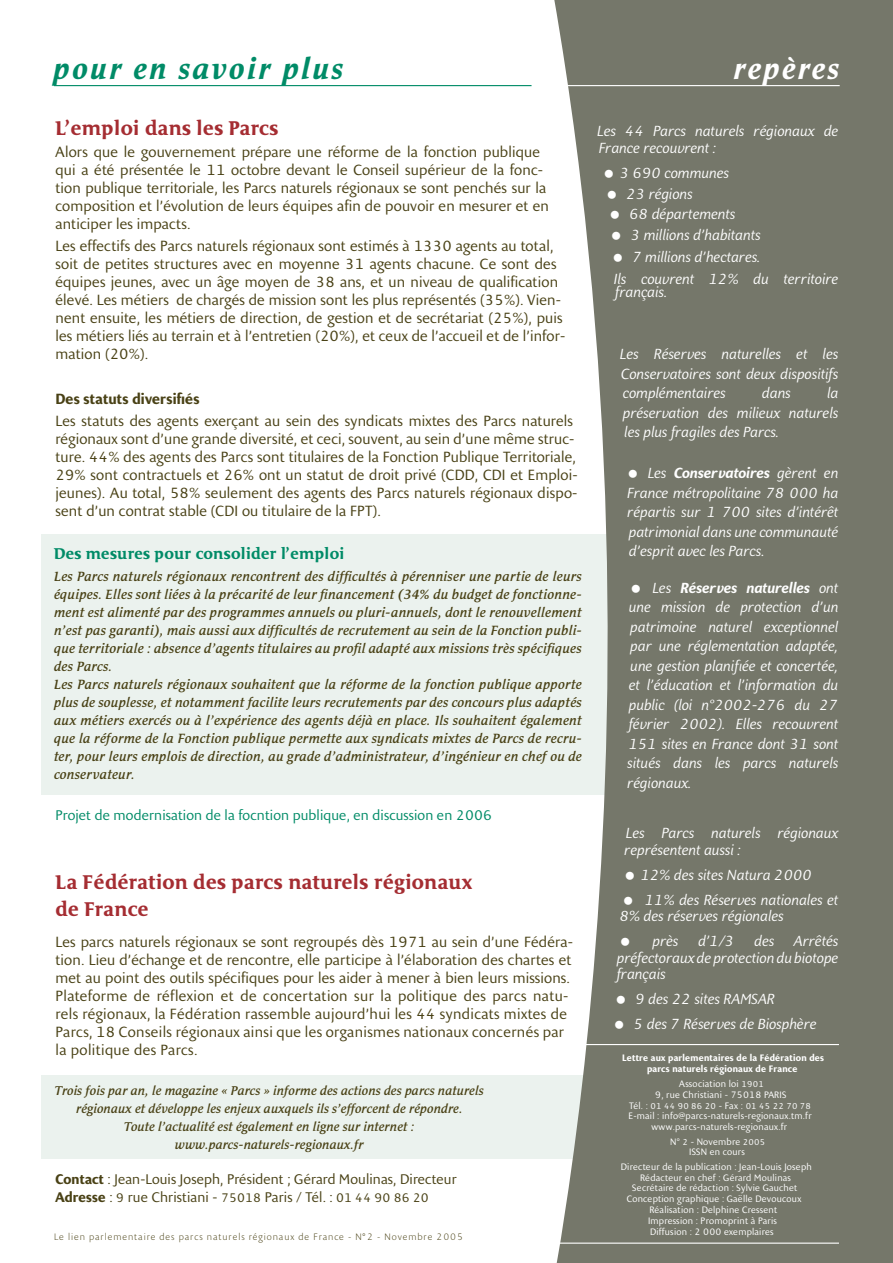
<style>
.page{position:relative;width:893px;height:1263px;background:#fff}
.page>*{position:absolute;margin:0;border:0;box-sizing:border-box;transform-origin:0 0}
.t1{font:italic 700 31.5px "Cicero";letter-spacing:.075em;color:#008b67}
.t2{font:italic 700 31.5px "Cicero";letter-spacing:.075em;color:#fff}
.t3{font:700 21px/27px "Cicero";letter-spacing:.01em;color:#a52d32}
.t4{font:700 16.5px "Cicero";letter-spacing:.01em;color:#008b67}
.t5{font:14.25px/18px "Presence";letter-spacing:.01em;color:#494115}
.t6{font:italic 14.25px/19.5px "Presence";color:#fff;text-align:justify}
.t7{font:italic 500 14.25px/18px "Cicero";letter-spacing:.01em;color:#494115;text-align:justify}
.t8{font:700 14.25px "Presence";letter-spacing:.01em;color:#494115}
.t9{font:italic 500 13.5px/18px "Cicero";color:#494115;text-align:center}
.t10{font:13.5px "Presence";letter-spacing:.01em;color:#494115}
.t11{font:13.5px "Presence";letter-spacing:.01em;color:#008b67}
.t12{font:9px "Presence";letter-spacing:.025em;color:#fff}
.t13{font:700 9px/10.8px "Presence";letter-spacing:.025em;color:#fff;text-align:center}
.t14{font:300 9px "Presence";letter-spacing:.1em;color:#494115}
.t15{font:8.25px "Presence";letter-spacing:.025em;color:#fff}
.s1{font-weight:700}
.s2{font-size:12px}
.s3{font-size:8.25px}
.s4{font-size:9px}
</style>
<div class="page">
<div style="left:41px;top:534px;width:579px;height:260px;background:#ebf2ee"></div>
<div style="left:41px;top:1075px;width:546px;height:83px;background:#ebf2ee"></div>
<svg style="left:531px;top:0;width:362px;height:1263px;fill:#75776a"></svg>
<hr style="left:526px;top:85px;width:314px;height:1px;background:#fff">
<hr style="left:54px;top:85px;width:477px;height:1px;background:#008b67">
<hr style="left:577px;top:1044px;width:262px;height:1px;background:#fff">
<hr style="left:543px;top:1242px;width:296px;height:2px;background:#fff">
<svg style="left:605px;top:170px;width:8px;height:8px"></svg>
<svg style="left:608px;top:190px;width:8px;height:8px"></svg>
<svg style="left:611px;top:211px;width:8px;height:8px"></svg>
<svg style="left:612px;top:231px;width:8px;height:8px"></svg>
<svg style="left:614px;top:253px;width:8px;height:8px"></svg>
<svg style="left:629px;top:470px;width:8px;height:8px"></svg>
<svg style="left:632px;top:584px;width:8px;height:8px"></svg>
<svg style="left:626px;top:871px;width:8px;height:8px"></svg>
<svg style="left:624px;top:896px;width:8px;height:8px"></svg>
<svg style="left:621px;top:938px;width:8px;height:8px"></svg>
<svg style="left:617px;top:996px;width:8px;height:8px"></svg>
<svg style="left:615px;top:1021px;width:8px;height:8px"></svg>
<p class="t1" style="left:53px;top:52px;width:291px">pour en savoir plus</p>
<p class="t2" style="left:733px;top:52px;width:107px">repères</p>
<p class="t3" style="left:56px;top:114px;width:225px">L’emploi dans les Parcs</p>
<p class="t5" style="left:56px;top:143px;width:495px">Alors que le gouvernement prépare une réforme de la fonction publique qui a été présentée le 11 octobre devant le Conseil supérieur de la fonc&shy;tion publique territoriale, les Parcs naturels régionaux se sont penchés sur la composition et l’évolution de leurs équipes afin de pouvoir en mesurer et en anticiper les impacts.</p>
<p class="t5" style="left:56px;top:237px;width:511px">Les effectifs des Parcs naturels régionaux sont estimés à 1330 agents au total, soit de petites structures avec en moyenne 31 agents chacune. Ce sont des équipes jeunes, avec un âge moyen de 38 ans, et un niveau de qualification élevé. Les métiers de chargés de mission sont les plus représentés (35%). Vien&shy;nent ensuite, les métiers de direction, de gestion et de secrétariat (25%), puis les métiers liés au terrain et à l’entretien (20%), et ceux de l’accueil et de l’infor&shy;mation (20%).</p>
<p class="t8" style="left:56px;top:390px;width:145px">Des statuts diversifiés</p>
<p class="t5" style="left:56px;top:412px;width:524px">Les statuts des agents exerçant au sein des syndicats mixtes des Parcs naturels régionaux sont d’une grande diversité, et ceci, souvent, au sein d’une même struc&shy;ture. 44% des agents des Parcs sont titulaires de la Fonction Publique Territoriale, 29% sont contractuels et 26% ont un statut de droit privé (CDD, CDI et Emploi&shy;jeunes). Au total, 58% seulement des agents des Parcs naturels régionaux dispo&shy;sent d’un contrat stable (CDI ou titulaire de la FPT).</p>
<p class="t4" style="left:54px;top:544px;width:292px">Des mesures pour consolider l’emploi</p>
<p class="t7" style="left:54px;top:567px;width:529px">Les Parcs naturels régionaux rencontrent des difficultés à pérenniser une partie de leurs équipes. Elles sont liées à la précarité de leur financement (34% du budget de fonctionne&shy;ment est alimenté par des programmes annuels ou pluri-annuels, dont le renouvellement n’est pas garanti), mais aussi aux difficultés de recrutement au sein de la Fonction publi&shy;que territoriale : absence d’agents titulaires au profil adapté aux missions très spécifiques des Parcs.</p>
<p class="t7" style="left:54px;top:675px;width:529px">Les Parcs naturels régionaux souhaitent que la réforme de la fonction publique apporte plus de souplesse, et notamment facilite leurs recrutements par des concours plus adaptés aux métiers exercés ou à l’expérience des agents déjà en place. Ils souhaitent également que la réforme de la Fonction publique permette aux syndicats mixtes de Parcs de recru&shy;ter, pour leurs emplois de direction, au grade d’administrateur, d’ingénieur en chef ou de conservateur.</p>
<p class="t11" style="left:56px;top:807px;width:438px">Projet de modernisation de la focntion publique, en discussion en 2006</p>
<p class="t3" style="left:56px;top:869px;width:419px">La Fédération des parcs naturels régionaux de France</p>
<p class="t5" style="left:56px;top:933px;width:519px">Les parcs naturels régionaux se sont regroupés dès 1971 au sein d’une Fédéra&shy;tion. Lieu d’échange et de rencontre, elle participe à l’élaboration des chartes et met au point des outils spécifiques pour les aider à mener à bien leurs missions.<br>Plateforme de réflexion et de concertation sur la politique des parcs natu&shy;rels régionaux, la Fédération rassemble aujourd’hui les 44 syndicats mixtes de Parcs, 18 Conseils régionaux ainsi que les organismes nationaux concernés par la politique des Parcs.</p>
<p class="t9" style="left:55px;top:1082px;width:430px">Trois fois par an, le magazine « Parcs » informe des actions des parcs naturels régionaux et développe les enjeux auxquels ils s’efforcent de répondre.</p>
<p class="t9" style="left:124px;top:1118px;width:292px">Toute l’actualité est également en ligne sur internet :</p>
<p class="t9" style="left:175px;top:1136px;width:190px">www.parcs-naturels-regionaux.fr</p>
<p class="t10" style="left:56px;top:1170px;width:403px"><span class="s1">Contact</span> : Jean-Louis Joseph, Président ; Gérard Moulinas, Directeur</p>
<p class="t10" style="left:56px;top:1188px;width:375px"><span class="s1">Adresse</span> : <span class="s2">9</span> rue Christiani - <span class="s2">75018</span> Paris / Tél. : <span class="s2">01 44 90 86 20</span></p>
<p class="t14" style="left:54px;top:1231px;width:410px">Le lien parlementaire des parcs naturels régionaux de France - N°2 - Novembre 2005</p>
<p class="t6" style="left:597px;top:123px;width:242px;line-height:17.1px">Les 44 Parcs naturels régionaux de<br>France recouvrent :</p>
<p class="t6" style="left:620px;top:163px;width:111px">3 690 communes</p>
<p class="t6" style="left:626px;top:184px;width:68px">23 régions</p>
<p class="t6" style="left:629px;top:204px;width:108px">68 départements</p>
<p class="t6" style="left:631px;top:225px;width:131px">3 millions d’habitants</p>
<p class="t6" style="left:632px;top:247px;width:130px">7 millions d’hectares.</p>
<p class="t6" style="left:614px;top:272px;width:226px;line-height:13.5px">Ils couvrent 12% du territoire français.</p>
<p class="t6" style="left:620px;top:344px;width:220px">Les Réserves naturelles et les Conservatoires sont deux dispositifs complémentaires</p>
<p class="t6" style="left:623px;top:383px;width:217px;text-indent:204px">la préservation des milieux naturels les plus fragiles des Parcs.</p>
<p class="t6" style="left:627px;top:463px;width:212px;text-indent:20px">Les <span class="s1">Conservatoires</span> gèrent en France métropolitaine 78 000 ha répartis sur 1 700 sites d’intérêt patrimonial dans une communauté d’esprit avec les Parcs.</p>
<p class="t6" style="left:627px;top:578px;width:212px;text-indent:25px">Les <span class="s1">Réserves naturelles</span> ont une mission de protection d’un patrimoine naturel exceptionnel par une réglementation adaptée, une gestion planifiée et concertée, et l’éducation et l’information du public (loi n°2002-276 du 27 février 2002). Elles recouvrent 151 sites en France dont 31 sont situés dans les parcs naturels régionaux.</p>
<p class="t6" style="left:624px;top:825px;width:215px;line-height:16.5px">Les Parcs naturels régionaux représentent aussi :</p>
<p class="t6" style="left:641px;top:865px;width:173px">12% des sites Natura 2000</p>
<p class="t6" style="left:620px;top:891px;width:220px;line-height:16.5px;text-indent:25px">11% des Réserves nationales et<br>8% des réserves régionales</p>
<p class="t6" style="left:652px;top:931px;width:27px">près</p>
<p class="t6" style="left:698px;top:931px;width:38px">d’1/3</p>
<p class="t6" style="left:754px;top:931px;width:22px">des</p>
<p class="t6" style="left:762px;top:383px;width:30px">dans</p>
<p class="t6" style="left:617px;top:933px;width:223px;line-height:16.5px;text-indent:177px">Arrêtés préfectoraux de protection du biotope français</p>
<p class="t6" style="left:635px;top:989px;width:141px">9 des 22 sites RAMSAR</p>
<p class="t6" style="left:634px;top:1014px;width:184px">5 des 7 Réserves de Biosphère</p>
<p class="t13" style="left:622px;top:1053px;width:203px">Lettre aux parlementaires de la Fédération des parcs naturels régionaux de France</p>
<p class="t12" style="left:679px;top:1078px;width:86px">Association loi <span class="s3">1901</span></p>
<p class="t12" style="left:655px;top:1089px;width:133px">9, rue Christiani - 75018 PARIS</p>
<p class="t15" style="left:629px;top:1100px;width:183px"><span class="s4">Tél. :</span> 01 44 90 86 20 <span class="s4">- Fax :</span> 01 45 22 70 78</p>
<p class="t12" style="left:628px;top:1111px;width:185px">E-mail : info@parcs-naturels-regionaux.tm.fr</p>
<p class="t12" style="left:651px;top:1121px;width:137px">www.parcs-naturels-regionaux.fr</p>
<p class="t12" style="left:670px;top:1136px;width:97px">N° <span class="s3">2</span> - Novembre <span class="s3">2005</span></p>
<p class="t12" style="left:689px;top:1147px;width:57px">ISSN en cours</p>
<p class="t12" style="left:621px;top:1161px;width:192px">Directeur de la publication : Jean-Louis Joseph</p>
<p class="t12" style="left:640px;top:1172px;width:152px">Rédacteur en chef : Gérard Moulinas</p>
<p class="t12" style="left:632px;top:1183px;width:167px">Secrétaire de rédaction : Sylvie Gauchet</p>
<p class="t12" style="left:627px;top:1193px;width:176px">Conception graphique : Gaëlle Devoucoux</p>
<p class="t12" style="left:649px;top:1204px;width:129px">Réalisation : Delphine Cressent</p>
<p class="t12" style="left:648px;top:1215px;width:131px">Impression : Promoprint à Paris</p>
<p class="t12" style="left:650px;top:1226px;width:125px">Diffusion : 2 000 exemplaires</p>
</div>
